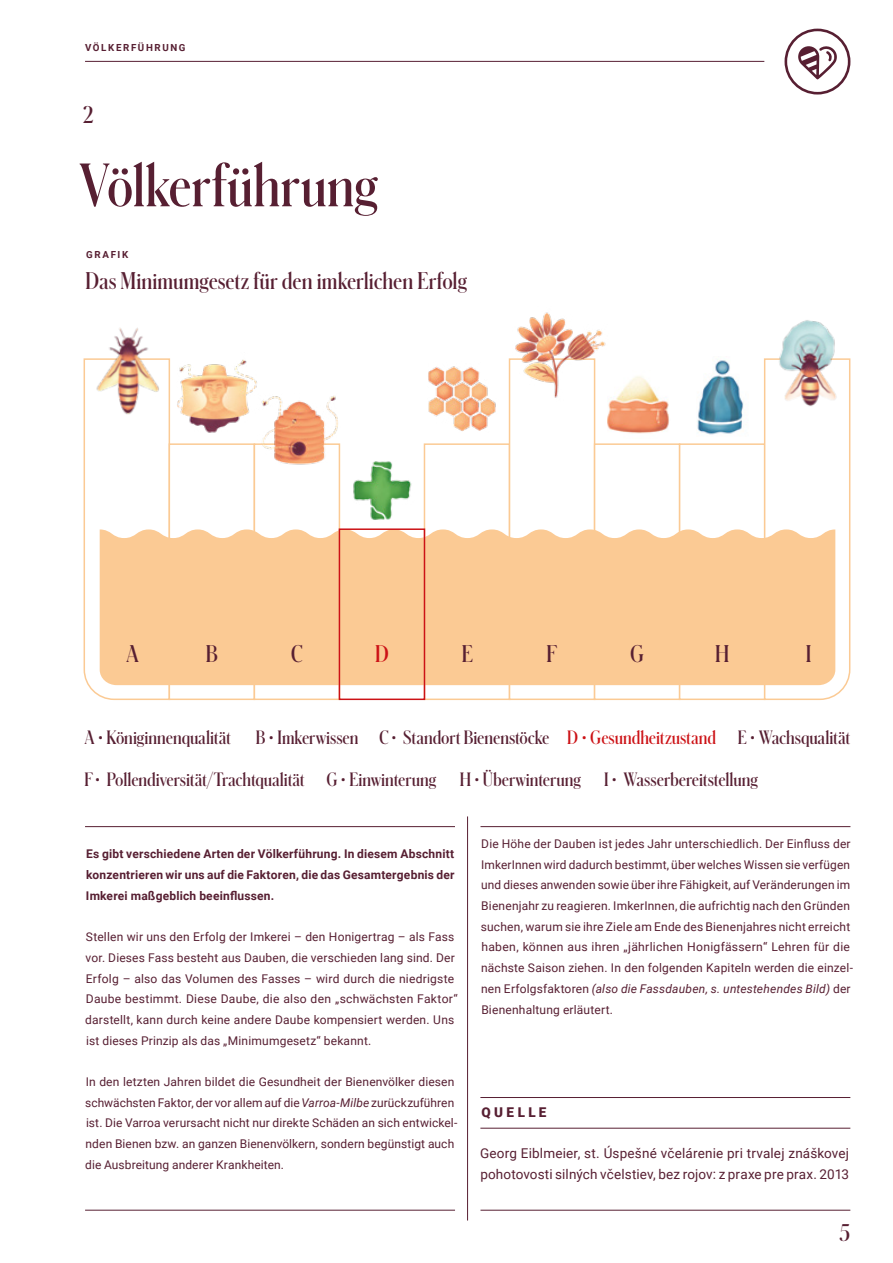
<style>
.page{position:relative;width:893px;height:1263px;background:#fff}
.page>*{position:absolute;margin:0;border:0;box-sizing:border-box;transform-origin:0 0}
.t1{font:600 57px "Schnyder Cond S";letter-spacing:-.005em;color:#571f32}
.t2{font:600 22.5px "Schnyder Cond S";letter-spacing:-.005em;color:#571f32}
.t3{font:600 22.5px "Schnyder Cond S";color:#cc1216}
.t4{font:600 18px "Schnyder Cond S";letter-spacing:-.005em;color:#571f32}
.t5{font:13.5px/20.7px "Roboto";letter-spacing:.01em;color:#571f32}
.t6{font:900 13.5px "Roboto";letter-spacing:.25em;color:#571f32}
.t7{font:12px/20.7px "Roboto";letter-spacing:.015em;color:#571f32}
.t8{font:700 12px/20.7px "Roboto";letter-spacing:.015em;color:#571f32;text-align:justify}
.t9{font:700 9.75px "Roboto";letter-spacing:.165em;color:#571f32}
.s1{font-family:"Roboto";font-weight:100}
.s2{color:#cc1216}
.s3{font-family:"Roboto";font-weight:100;color:#cc1216}
.s4{font-style:italic}
</style>
<div class="page">
<hr style="left:85px;top:1210px;width:370px;height:1px;background:#571f32">
<hr style="left:480px;top:1210px;width:370px;height:1px;background:#571f32">
<hr style="left:85px;top:61px;width:679px;height:1px;background:#571f32">
<svg style="left:784px;top:29px;width:66px;height:66px"></svg>
<svg style="left:83px;top:358px;width:88px;height:343px"></svg>
<div style="left:169px;top:443px;width:86px;height:257px;background:#fff;border:2px solid #fbca94"></div>
<div style="left:254px;top:443px;width:86px;height:257px;background:#fff;border:2px solid #fbca94"></div>
<div style="left:424px;top:443px;width:86px;height:257px;background:#fff;border:2px solid #fbca94"></div>
<div style="left:509px;top:358px;width:86px;height:342px;background:#fff;border:2px solid #fbca94"></div>
<div style="left:594px;top:443px;width:86px;height:257px;background:#fff;border:2px solid #fbca94"></div>
<div style="left:679px;top:443px;width:86px;height:257px;background:#fff;border:2px solid #fbca94"></div>
<svg style="left:763px;top:358px;width:88px;height:343px"></svg>
<hr style="left:85px;top:826px;width:370px;height:1px;background:#571f32">
<hr style="left:480px;top:826px;width:370px;height:1px;background:#571f32">
<hr style="left:467px;top:816px;width:1px;height:404px;background:#571f32">
<hr style="left:480px;top:1128px;width:370px;height:1px;background:#571f32">
<hr style="left:480px;top:1097px;width:370px;height:1px;background:#571f32">
<img style="left:93px;top:328px;width:67px;height:90px">
<img style="left:607px;top:376px;width:62px;height:58px">
<img style="left:168px;top:358px;width:89px;height:78px">
<img style="left:353px;top:461px;width:59px;height:59px">
<img style="left:249px;top:394px;width:92px;height:74px">
<img style="left:776px;top:320px;width:65px;height:93px">
<img style="left:697px;top:360px;width:47px;height:75px">
<img style="left:512px;top:312px;width:97px;height:89px">
<img style="left:428px;top:366px;width:68px;height:65px">
<div style="left:100px;top:529px;width:735px;height:156px;background:#fbca94"></div>
<div style="left:339px;top:528px;width:86px;height:172px;border:2px solid #cc1216"></div>
<p class="t9" style="left:85px;top:41px;width:102px">VÖLKERFÜHRUNG</p>
<h2 class="t2" style="left:83px;top:99px;width:12px">2</h2>
<h1 class="t1" style="left:79px;top:145px;width:301px">Völkerführung</h1>
<p class="t9" style="left:86px;top:248px;width:44px">GRAFIK</p>
<h2 class="t2" style="left:85px;top:265px;width:383px">Das Minimumgesetz für den imkerlichen Erfolg</h2>
<h2 class="t2" style="left:126px;top:638px;width:14px">A</h2>
<h2 class="t2" style="left:206px;top:638px;width:14px">B</h2>
<h2 class="t2" style="left:291px;top:638px;width:14px">C</h2>
<h2 class="t3" style="left:375px;top:638px;width:15px">D</h2>
<h2 class="t2" style="left:462px;top:638px;width:13px">E</h2>
<h2 class="t2" style="left:547px;top:638px;width:13px">F</h2>
<h2 class="t2" style="left:630px;top:638px;width:15px">G</h2>
<h2 class="t2" style="left:715px;top:638px;width:16px">H</h2>
<h2 class="t2" style="left:806px;top:638px;width:7px">I</h2>
<h3 class="t4" style="left:256px;top:725px;width:104px">B <span class="s1">•</span> Imkerwissen</h3>
<h3 class="t4" style="left:84px;top:767px;width:353px">F <span class="s1">•</span> Pollendiversität/Trachtqualität G <span class="s1">•</span> Einwinterung</h3>
<h3 class="t4" style="left:604px;top:767px;width:156px">I <span class="s1">•</span> Wasserbereitstellung</h3>
<h3 class="t4" style="left:379px;top:725px;width:338px">C <span class="s1">•</span> Standort Bienenstöcke <span class="s2">D</span> <span class="s3">•</span> <span class="s2">Gesundheitzustand</span></h3>
<h3 class="t4" style="left:85px;top:725px;width:148px">A <span class="s1">•</span> Königinnenqualität</h3>
<h3 class="t4" style="left:738px;top:725px;width:114px">E <span class="s1">•</span> Wachsqualität</h3>
<h3 class="t4" style="left:460px;top:767px;width:123px">H <span class="s1">•</span> Überwinterung</h3>
<p class="t8" style="left:86px;top:843px;width:370px">Es gibt verschiedene Arten der Völkerführung. In diesem Abschnitt konzentrieren wir uns auf die Faktoren, die das Gesamtergebnis der Imkerei maßgeblich beeinflussen.</p>
<p class="t7" style="left:85px;top:926px;width:374px">Stellen wir uns den Erfolg der Imkerei – den Honigertrag – als Fass vor. Dieses Fass besteht aus Dauben, die verschieden lang sind. Der Erfolg – also das Volumen des Fasses – wird durch die niedrigste Daube bestimmt. Diese Daube, die also den „schwächsten Faktor“ darstellt, kann durch keine andere Daube kompensiert werden. Uns ist dieses Prinzip als das „Minimumgesetz“ bekannt.</p>
<p class="t7" style="left:85px;top:1071px;width:374px">In den letzten Jahren bildet die Gesundheit der Bienenvölker diesen schwächsten Faktor, der vor allem auf die <span class="s4">Varroa-Milbe</span> zurückzuführen ist. Die Varroa verursacht nicht nur direkte Schäden an sich entwickel&shy;nden Bienen bzw. an ganzen Bienenvölkern, sondern begünstigt auch die Ausbreitung anderer Krankheiten.</p>
<p class="t7" style="left:481px;top:833px;width:374px">Die Höhe der Dauben ist jedes Jahr unterschiedlich. Der Einfluss der ImkerInnen wird dadurch bestimmt, über welches Wissen sie verfügen und dieses anwenden sowie über ihre Fähigkeit, auf Veränderungen im Bienenjahr zu reagieren. ImkerInnen, die aufrichtig nach den Gründen suchen, warum sie ihre Ziele am Ende des Bienenjahres nicht erreicht haben, können aus ihren „jährlichen Honigfässern“ Lehren für die nächste Saison ziehen. In den folgenden Kapiteln werden die einzel&shy;nen Erfolgsfaktoren <span class="s4">(also die Fassdauben, s. untestehendes Bild)</span> der Bienenhaltung erläutert.</p>
<p class="t6" style="left:481px;top:1103px;width:67px">QUELLE</p>
<p class="t5" style="left:480px;top:1143px;width:371px">Georg Eiblmeier, st. Úspešné včelárenie pri trvalej znáškovej pohotovosti silných včelstiev, bez rojov: z praxe pre prax. 2013</p>
<h2 class="t2" style="left:839px;top:1217px;width:12px">5</h2>
</div>
